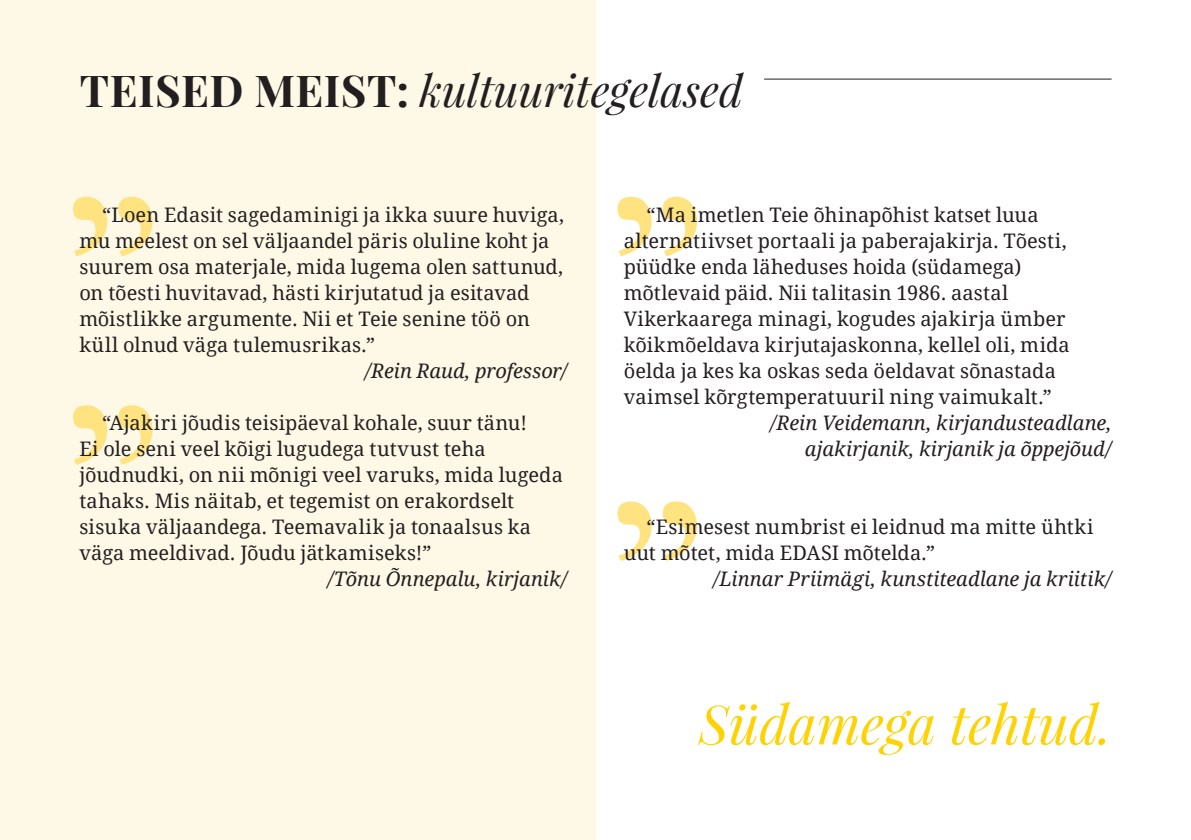
<style>
.page{position:relative;width:1191px;height:840px;background:#fff}
.page>*{position:absolute;margin:0;border:0;box-sizing:border-box;transform-origin:0 0}
.Pealkiri_Bold{font:222px "Sabon";color:#ffe380}
.Pealkiri_Bold-2{font:italic 54px "Playfair Display";color:#fed304}
.Pealkiri_Bold-3{font:italic 44px "Playfair Display";color:#231f20}
.Body{font:20px/26px "Droid Serif";letter-spacing:.005em;color:#231f20}
.Body-2{font:italic 20px/26px "Droid Serif";color:#231f20;text-align:right}
.s1{font-weight:700;font-style:normal}
</style>
<div class="page">
<div style="left:0;top:0;width:595px;height:839px;background:#fef9e6"></div>
<hr style="left:764px;top:79px;width:347px;height:1px;background:#231f20">
<p class="Pealkiri_Bold-3" style="left:80px;top:61px;width:664px"><span class="s1">TEISED MEIST:</span> kultuuritegelased</p>
<p class="Pealkiri_Bold" style="left:51px;top:142px;width:125px">”</p>
<p class="Body" style="left:79px;top:201px;width:486px;text-indent:23px">“Loen Edasit sagedaminigi ja ikka suure huviga, mu meelest on sel väljaandel päris oluline koht ja suurem osa materjale, mida lugema olen sattunud, on tõesti huvitavad, hästi kirjutatud ja esitavad mõistlikke argumente. Nii et Teie senine töö on küll olnud väga tulemusrikas.”</p>
<p class="Body-2" style="left:365px;top:357px;width:203px">/Rein Raud, professor/</p>
<p class="Body" style="left:79px;top:409px;width:485px;text-indent:23px">“Ajakiri jõudis teisipäeval kohale, suur tänu!<br>Ei ole seni veel kõigi lugudega tutvust teha jõudnudki, on nii mõnigi veel varuks, mida lugeda tahaks. Mis näitab, et tegemist on erakordselt sisuka väljaandega. Teemavalik ja tonaalsus ka väga meeldivad. Jõudu jätkamiseks!”</p>
<p class="Body-2" style="left:328px;top:565px;width:241px">/Tõnu Õnnepalu, kirjanik/</p>
<p class="Pealkiri_Bold" style="left:51px;top:350px;width:125px">”</p>
<p class="Pealkiri_Bold" style="left:595px;top:142px;width:125px">”</p>
<p class="Body" style="left:624px;top:201px;width:447px;text-indent:23px">“Ma imetlen Teie õhinapõhist katset luua alternatiivset portaali ja paberajakirja. Tõesti, püüdke enda läheduses hoida (südamega) mõtlevaid päid. Nii talitasin 1986. aastal Vikerkaarega minagi, kogudes ajakirja ümber kõikmõeldava kirjutajaskonna, kellel oli, mida öelda ja kes ka oskas seda öeldavat sõnastada vaimsel kõrgtemperatuuril ning vaimukalt.”</p>
<p class="Body-2" style="left:770px;top:409px;width:342px">/Rein Veidemann, kirjandusteadlane, ajakirjanik, kirjanik ja õppejõud/</p>
<p class="Pealkiri_Bold" style="left:595px;top:446px;width:125px">”</p>
<p class="Body" style="left:624px;top:513px;width:471px;text-indent:23px">“Esimesest numbrist ei leidnud ma mitte ühtki uut mõtet, mida EDASI mõtelda.”</p>
<p class="Body-2" style="left:713px;top:565px;width:399px">/Linnar Priimägi, kunstiteadlane ja kriitik/</p>
<p class="Pealkiri_Bold-2" style="left:699px;top:687px;width:414px">Südamega tehtud.</p>
</div>
